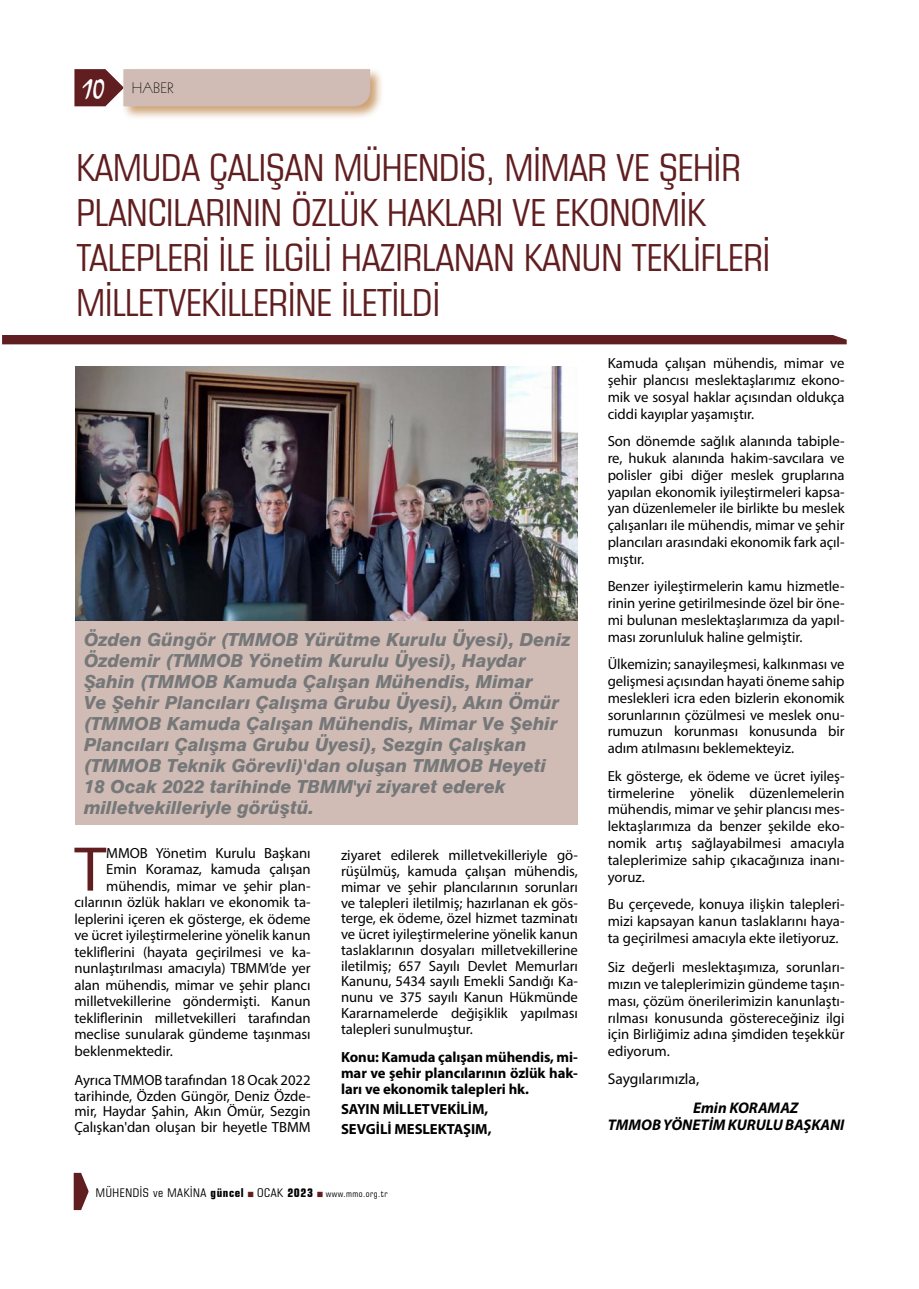
<style>
.page{position:relative;width:919px;height:1289px;background:#fff}
.page>*{position:absolute;margin:0;border:0;box-sizing:border-box;transform-origin:0 0}
.t1{font:63.6px "Myriad Pro";color:#611e20}
.t2{font:condensed 37.5px/45px "Square 721 BT";color:#611e20}
.t3{font:italic 800 18px/21px "Swiss 721 BT";color:#757779}
.t4{font:italic 700 15.45px/16.8px "Myriad Pro";color:#000}
.t5{font:15.45px "Myriad Pro";color:#000}
.t6{font:15px "Geometric 231 BT Light C";color:#000}
.t7{font:14.7px/16.8px "Myriad Pro";letter-spacing:-.005em;color:#000;text-align:justify}
.t8{font:700 14.7px/15.8px "Myriad Pro";letter-spacing:-.005em;color:#000;text-align:justify}
.t9{font:condensed 12px "Square 721 BT";letter-spacing:.05em;color:#000}
.s1{font-family:"TR Mystical Plain";font-size:27px;color:#fff}
.s2{font-weight:700}
.s3{font-size:9px}
</style>
<div class="page">
<svg style="left:74px;top:1172px;width:14px;height:37px"></svg>
<div style="left:121px;top:67px;width:263px;height:53px;background:#bd8449;opacity:.75"></div>
<svg style="left:74px;top:69px;width:296px;height:37px;background:#c2a8a3"></svg>
<svg style="left:2px;top:118px;width:844px;height:226px"></svg>
<img style="left:75px;top:366px;width:503px;height:255px">
<div style="left:75px;top:621px;width:503px;height:204px;background:#d0bcb5"></div>
<p class="t6" style="left:83px;top:79px;width:93px"><span class="s1">10</span> HABER</p>
<h2 class="t2" style="left:76px;top:145px;width:695px">KAMUDA ÇALIŞAN MÜHENDİS, MİMAR VE ŞEHİR PLANCILARININ ÖZLÜK HAKLARI VE EKONOMİK TALEPLERİ İLE İLGİLİ HAZIRLANAN KANUN TEKLİFLERİ MİLLETVEKİLLERİNE İLETİLDİ</h2>
<p class="t3" style="left:84px;top:629px;width:488px">Özden Güngör (TMMOB Yürütme Kurulu Üyesi), Deniz Özdemir (TMMOB Yönetim Kurulu Üyesi), Haydar Şahin (TMMOB Kamuda Çalışan Mühendis, Mimar<br>Ve Şehir Plancıları Çalışma Grubu Üyesi), Akın Ömür (TMMOB Kamuda Çalışan Mühendis, Mimar Ve Şehir Plancıları Çalışma Grubu Üyesi), Sezgin Çalışkan (TMMOB Teknik Görevli)'dan oluşan TMMOB Heyeti 18 Ocak 2022 tarihinde TBMM'yi ziyaret ederek milletvekilleriyle görüştü.</p>
<h1 class="t1" style="left:74px;top:830px;width:33px">T</h1>
<p class="t7" style="left:106px;top:844px;width:206px">MMOB Yönetim Kurulu Başkanı</p>
<p class="t7" style="left:106px;top:860px;width:206px">Emin Koramaz, kamuda çalışan</p>
<p class="t7" style="left:106px;top:877px;width:206px">mühendis, mimar ve şehir plan-</p>
<p class="t7" style="left:74px;top:893px;width:237px">cılarının özlük hakları ve ekonomik ta-</p>
<p class="t7" style="left:74px;top:910px;width:238px">leplerini içeren ek gösterge, ek ödeme</p>
<p class="t7" style="left:74px;top:926px;width:237px">ve ücret iyileştirmelerine yönelik kanun</p>
<p class="t7" style="left:74px;top:943px;width:237px">tekliflerini (hayata geçirilmesi ve ka-</p>
<p class="t7" style="left:74px;top:959px;width:237px">nunlaştırılması amacıyla) TBMM’de yer</p>
<p class="t7" style="left:74px;top:976px;width:237px">alan mühendis, mimar ve şehir plancı</p>
<p class="t7" style="left:74px;top:992px;width:237px">milletvekillerine göndermişti. Kanun</p>
<p class="t7" style="left:74px;top:1009px;width:237px">tekliflerinin milletvekilleri tarafından</p>
<p class="t7" style="left:74px;top:1025px;width:237px">meclise sunularak gündeme taşınması</p>
<p class="t7" style="left:74px;top:1042px;width:100px">beklenmektedir.</p>
<p class="t7" style="left:74px;top:1071px;width:238px;line-height:15.8px">Ayrıca TMMOB tarafından 18 Ocak 2022 tarihinde, Özden Güngör, Deniz Özde&shy;mir, Haydar Şahin, Akın Ömür, Sezgin Çalışkan'dan oluşan bir heyetle TBMM</p>
<p class="t7" style="left:341px;top:847px;width:238px;line-height:15.8px">ziyaret edilerek milletvekilleriyle gö&shy;rüşülmüş, kamuda çalışan mühendis, mimar ve şehir plancılarının sorunları ve talepleri iletilmiş; hazırlanan ek gös&shy;terge, ek ödeme, özel hizmet tazminatı ve ücret iyileştirmelerine yönelik kanun taslaklarının dosyaları milletvekillerine iletilmiş; 657 Sayılı Devlet Memurları Kanunu, 5434 sayılı Emekli Sandığı Ka&shy;nunu ve 375 sayılı Kanun Hükmünde Kararnamelerde değişiklik yapılması talepleri sunulmuştur.</p>
<p class="t8" style="left:341px;top:1048px;width:238px">Konu: Kamuda çalışan mühendis, mi&shy;mar ve şehir plancılarının özlük hak&shy;ları ve ekonomik talepleri hk.</p>
<p class="t8" style="left:341px;top:1098px;width:152px;line-height:20px">SAYIN MİLLETVEKİLİM,<br>SEVGİLİ MESLEKTAŞIM,</p>
<p class="t9" style="left:96px;top:1185px;width:293px">MÜHENDİS ve MAKİNA <span class="s2">güncel</span> OCAK <span class="s2">2023</span> <span class="s3">www.mmo.org.tr</span></p>
<p class="t7" style="left:607px;top:355px;width:238px">Kamuda çalışan mühendis, mimar ve şehir plancısı meslektaşlarımız ekono&shy;mik ve sosyal haklar açısından oldukça ciddi kayıplar yaşamıştır.</p>
<p class="t7" style="left:607px;top:432px;width:238px">Son dönemde sağlık alanında tabiple&shy;re, hukuk alanında hakim-savcılara ve polisler gibi diğer meslek gruplarına yapılan ekonomik iyileştirmeleri kapsa&shy;yan düzenlemeler ile birlikte bu meslek çalışanları ile mühendis, mimar ve şehir plancıları arasındaki ekonomik fark açıl&shy;mıştır.</p>
<p class="t7" style="left:607px;top:577px;width:238px">Benzer iyileştirmelerin kamu hizmetle&shy;rinin yerine getirilmesinde özel bir öne&shy;mi bulunan meslektaşlarımıza da yapıl&shy;ması zorunluluk haline gelmiştir.</p>
<p class="t7" style="left:607px;top:655px;width:238px">Ülkemizin; sanayileşmesi, kalkınması ve gelişmesi açısından hayati öneme sahip meslekleri icra eden bizlerin ekonomik sorunlarının çözülmesi ve meslek onu&shy;rumuzun korunması konusunda bir adım atılmasını beklemekteyiz.</p>
<p class="t7" style="left:607px;top:767px;width:238px">Ek gösterge, ek ödeme ve ücret iyileş&shy;tirmelerine yönelik düzenlemelerin mühendis, mimar ve şehir plancısı mes&shy;lektaşlarımıza da benzer şekilde eko&shy;nomik artış sağlayabilmesi amacıyla taleplerimize sahip çıkacağınıza inanı&shy;yoruz.</p>
<p class="t7" style="left:607px;top:895px;width:238px">Bu çerçevede, konuya ilişkin talepleri&shy;mizi kapsayan kanun taslaklarını haya&shy;ta geçirilmesi amacıyla ekte iletiyoruz.</p>
<p class="t7" style="left:607px;top:958px;width:238px">Siz değerli meslektaşımıza, sorunları&shy;mızın ve taleplerimizin gündeme taşın&shy;ması, çözüm önerilerimizin kanunlaştı&shy;rılması konusunda göstereceğiniz ilgi için Birliğimiz adına şimdiden teşekkür ediyorum.</p>
<p class="t5" style="left:607px;top:1068px;width:93px">Saygılarımızla,</p>
<p class="t4" style="left:607px;top:1099px;width:238px;text-indent:85px">Emin KORAMAZ<br>TMMOB YÖNETİM KURULU BAŞKANI</p>
</div>
